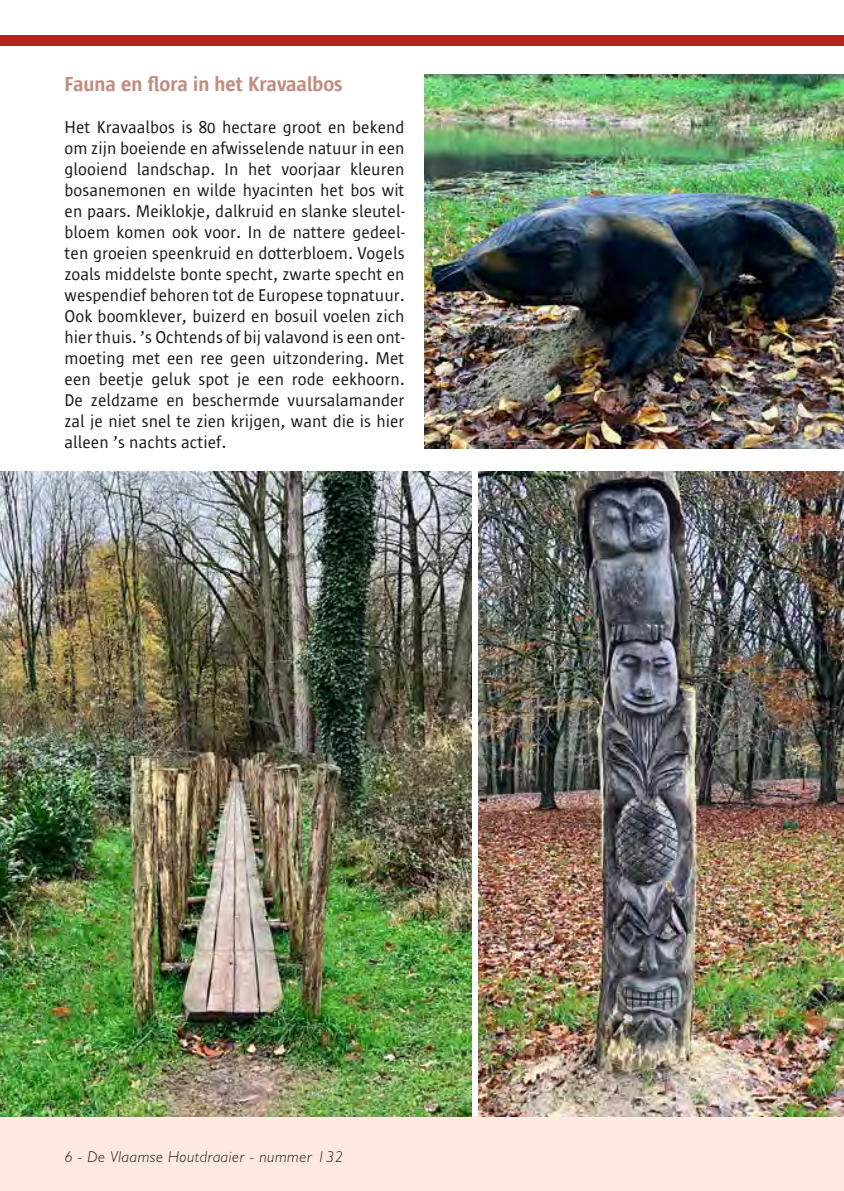
<style>
.page{position:relative;width:844px;height:1191px;background:#fff}
.page>*{position:absolute;margin:0;border:0;box-sizing:border-box;transform-origin:0 0}
.t1{font:600 21px "Sun Sans";color:#c08d80}
.t2{font:17.5px/21px "Sun Sans";color:#1a1a18;text-align:justify}
.t3{font:italic 300 15.75px "Gill Sans MT Pro";letter-spacing:.04em;color:#1a1a18}
</style>
<div class="page">
<div style="left:0;top:1116px;width:843px;height:75px;background:#fde9e1"></div>
<div style="left:0;top:35px;width:843px;height:11px;background:#b4241b"></div>
<hr style="left:843px;top:281px;width:1px;height:835px;background:#fde9e1">
<img style="left:479px;top:471px;width:364px;height:645px">
<img style="left:0;top:471px;width:471px;height:645px">
<img style="left:424px;top:74px;width:419px;height:374px">
<p class="t1" style="left:64px;top:73px;width:280px">Fauna en flora in het Kravaalbos</p>
<p class="t2" style="left:64px;top:117px;width:341px">Het Kravaalbos is 80 hectare groot en bekend om zijn boeiende en afwisselende natuur in een glooiend landschap. In het voorjaar kleuren bosanemonen en wilde hyacinten het bos wit en paars. Meiklokje, dalkruid en slanke sleutel&shy;bloem komen ook voor. In de nattere gedeel&shy;ten groeien speenkruid en dotterbloem. Vogels zoals middelste bonte specht, zwarte specht en wespendief behoren tot de Europese topnatuur.<br>Ook boomklever, buizerd en bosuil voelen zich hier thuis. ’s Ochtends of bij valavond is een ont&shy;moeting met een ree geen uitzondering. Met een beetje geluk spot je een rode eekhoorn.<br>De zeldzame en beschermde vuursalamander zal je niet snel te zien krijgen, want die is hier alleen ’s nachts actief.</p>
<p class="t3" style="left:64px;top:1147px;width:280px">6 - De Vlaamse Houtdraaier - nummer 132</p>
</div>
